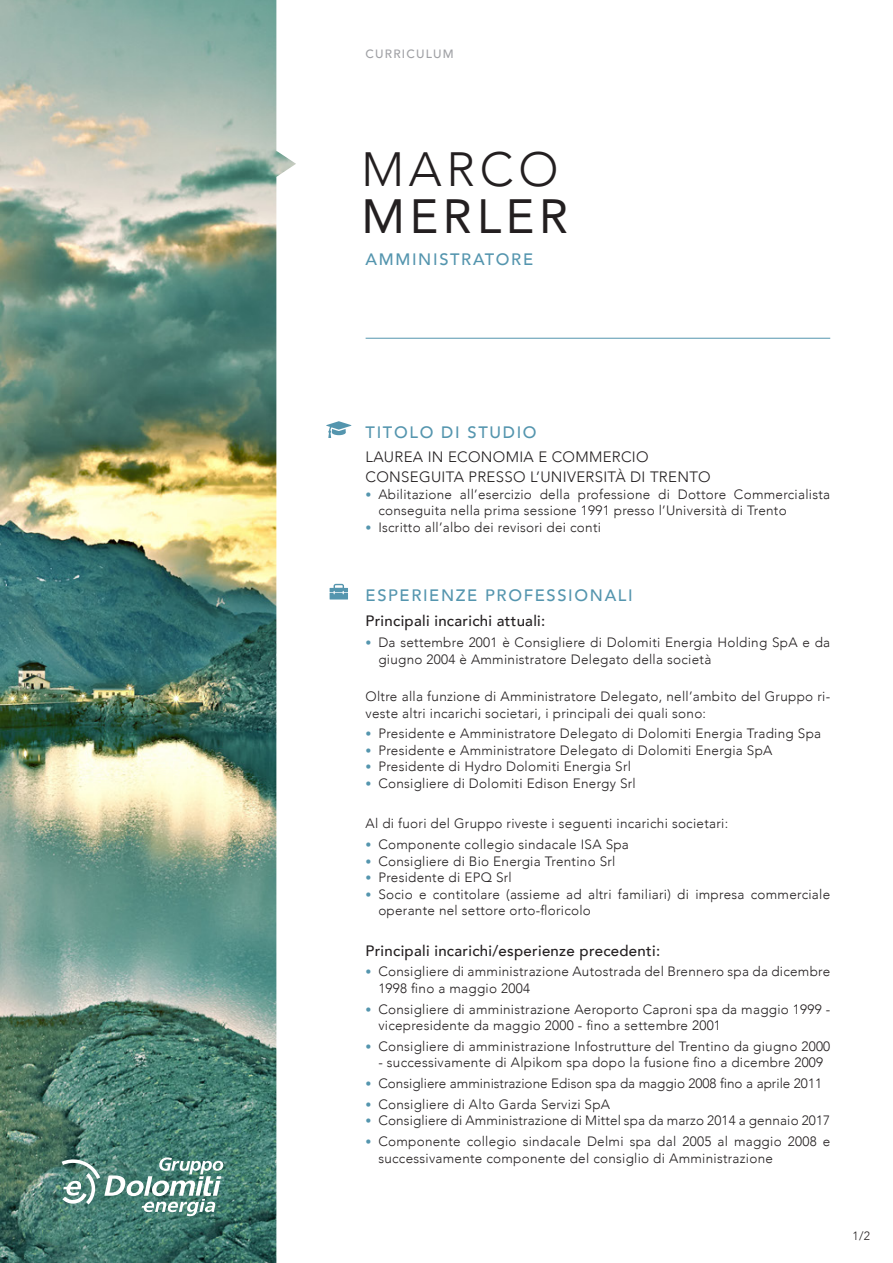
<style>
.page{position:relative;width:893px;height:1263px;background:#fff}
.page>*{position:absolute;margin:0;border:0;box-sizing:border-box;transform-origin:0 0}
.t1{font:48px "Avenir";letter-spacing:.1em;color:#231f20}
.t2{font:300 48px "Avenir";letter-spacing:.1em;color:#231f20}
.t3{font:500 16.5px "Avenir";letter-spacing:.1em;color:#5495ae}
.t4{font:500 15px "Avenir";letter-spacing:.02em;color:#231f20}
.t5{font:300 15px "Avenir";letter-spacing:.02em;color:#231f20}
.t6{font:300 13.5px/16.5px "Avenir";letter-spacing:.02em;color:#231f20}
.t7{font:300 13.5px "Avenir";color:#231f20}
.t8{font:500 12px "Avenir";letter-spacing:.1em;color:#a0a1a5}
.t9{font:300 12px "Avenir";color:#231f20}
.s1{font-family:"Corbel";font-weight:400;color:#5495ae}
</style>
<div class="page">
<hr style="left:366px;top:338px;width:464px;height:1px;background:#5495ae">
<svg style="left:326px;top:421px;width:25px;height:17px"></svg>
<div style="left:330px;top:593px;width:18px;height:6px;background:#5495ae"></div>
<svg style="left:330px;top:584px;width:18px;height:10px"></svg>
<img style="left:0;top:0;width:296px;height:1263px">
<svg style="left:62px;top:1157px;width:161px;height:59px"></svg>
<p class="t8" style="left:366px;top:44px;width:90px">CURRICULUM</p>
<p class="t2" style="left:361px;top:141px;width:199px">MARCO</p>
<p class="t1" style="left:361px;top:178px;width:209px">MERLER</p>
<p class="t3" style="left:366px;top:245px;width:169px">AMMINISTRATORE</p>
<p class="t3" style="left:366px;top:417px;width:173px">TITOLO DI STUDIO</p>
<p class="t5" style="left:366px;top:448px;width:285px">LAUREA IN ECONOMIA E COMMERCIO</p>
<p class="t5" style="left:366px;top:468px;width:347px">CONSEGUITA PRESSO L’UNIVERSITÀ DI TRENTO</p>
<p class="t6" style="left:378px;top:486px;width:453px;text-indent:-13px"><span class="s1">•</span> Abilitazione all’esercizio della professione di Dottore Commercialista conseguita nella prima sessione 1991 presso l’Università di Trento</p>
<p class="t6" style="left:366px;top:519px;width:237px"><span class="s1">•</span> Iscritto all’albo dei revisori dei conti</p>
<p class="t3" style="left:366px;top:580px;width:269px">ESPERIENZE PROFESSIONALI</p>
<p class="t4" style="left:366px;top:608px;width:181px">Principali incarichi attuali:</p>
<p class="t6" style="left:378px;top:634px;width:453px;text-indent:-13px"><span class="s1">•</span> Da settembre 2001 è Consigliere di Dolomiti Energia Holding SpA e da giugno 2004 è Amministratore Delegato della società</p>
<p class="t6" style="left:366px;top:688px;width:466px">Oltre alla funzione di Amministratore Delegato, nell’ambito del Gruppo ri&shy;veste altri incarichi societari, i principali dei quali sono:</p>
<p class="t6" style="left:366px;top:725px;width:457px"><span class="s1">•</span> Presidente e Amministratore Delegato di Dolomiti Energia Trading Spa</p>
<p class="t6" style="left:366px;top:742px;width:408px"><span class="s1">•</span> Presidente e Amministratore Delegato di Dolomiti Energia SpA</p>
<p class="t6" style="left:366px;top:758px;width:267px"><span class="s1">•</span> Presidente di Hydro Dolomiti Energia Srl</p>
<p class="t6" style="left:366px;top:775px;width:272px"><span class="s1">•</span> Consigliere di Dolomiti Edison Energy Srl</p>
<p class="t6" style="left:366px;top:815px;width:364px">Al di fuori del Gruppo riveste i seguenti incarichi societari:</p>
<p class="t6" style="left:366px;top:836px;width:265px"><span class="s1">•</span> Componente collegio sindacale ISA Spa</p>
<p class="t6" style="left:366px;top:853px;width:251px"><span class="s1">•</span> Consigliere di Bio Energia Trentino Srl</p>
<p class="t6" style="left:366px;top:869px;width:148px"><span class="s1">•</span> Presidente di EPQ Srl</p>
<p class="t6" style="left:378px;top:886px;width:453px;text-indent:-13px"><span class="s1">•</span> Socio e contitolare (assieme ad altri familiari) di impresa commerciale operante nel settore orto-floricolo</p>
<p class="t4" style="left:366px;top:937px;width:296px">Principali incarichi/esperienze precedenti:</p>
<p class="t6" style="left:378px;top:963px;width:453px;text-indent:-13px"><span class="s1">•</span> Consigliere di amministrazione Autostrada del Brennero spa da dicembre<br>1998 fino a maggio 2004</p>
<p class="t6" style="left:378px;top:1001px;width:453px;text-indent:-13px"><span class="s1">•</span> Consigliere di amministrazione Aeroporto Caproni spa da maggio 1999 - vicepresidente da maggio 2000 - fino a settembre 2001</p>
<p class="t6" style="left:366px;top:1038px;width:466px"><span class="s1">•</span> Consigliere di amministrazione Infostrutture del Trentino da giugno 2000</p>
<p class="t6" style="left:378px;top:1054px;width:446px">- successivamente di Alpikom spa dopo la fusione fino a dicembre 2009</p>
<p class="t7" style="left:366px;top:1075px;width:458px"><span class="s1">•</span> Consigliere amministrazione Edison spa da maggio 2008 fino a aprile 2011</p>
<p class="t6" style="left:366px;top:1096px;width:246px"><span class="s1">•</span> Consigliere di Alto Garda Servizi SpA</p>
<p class="t6" style="left:366px;top:1112px;width:466px"><span class="s1">•</span> Consigliere di Amministrazione di Mittel spa da marzo 2014 a gennaio 2017</p>
<p class="t6" style="left:378px;top:1133px;width:453px;text-indent:-13px"><span class="s1">•</span> Componente collegio sindacale Delmi spa dal 2005 al maggio 2008 e successivamente componente del consiglio di Amministrazione</p>
<p class="t9" style="left:853px;top:1229px;width:19px">1/2</p>
</div>
